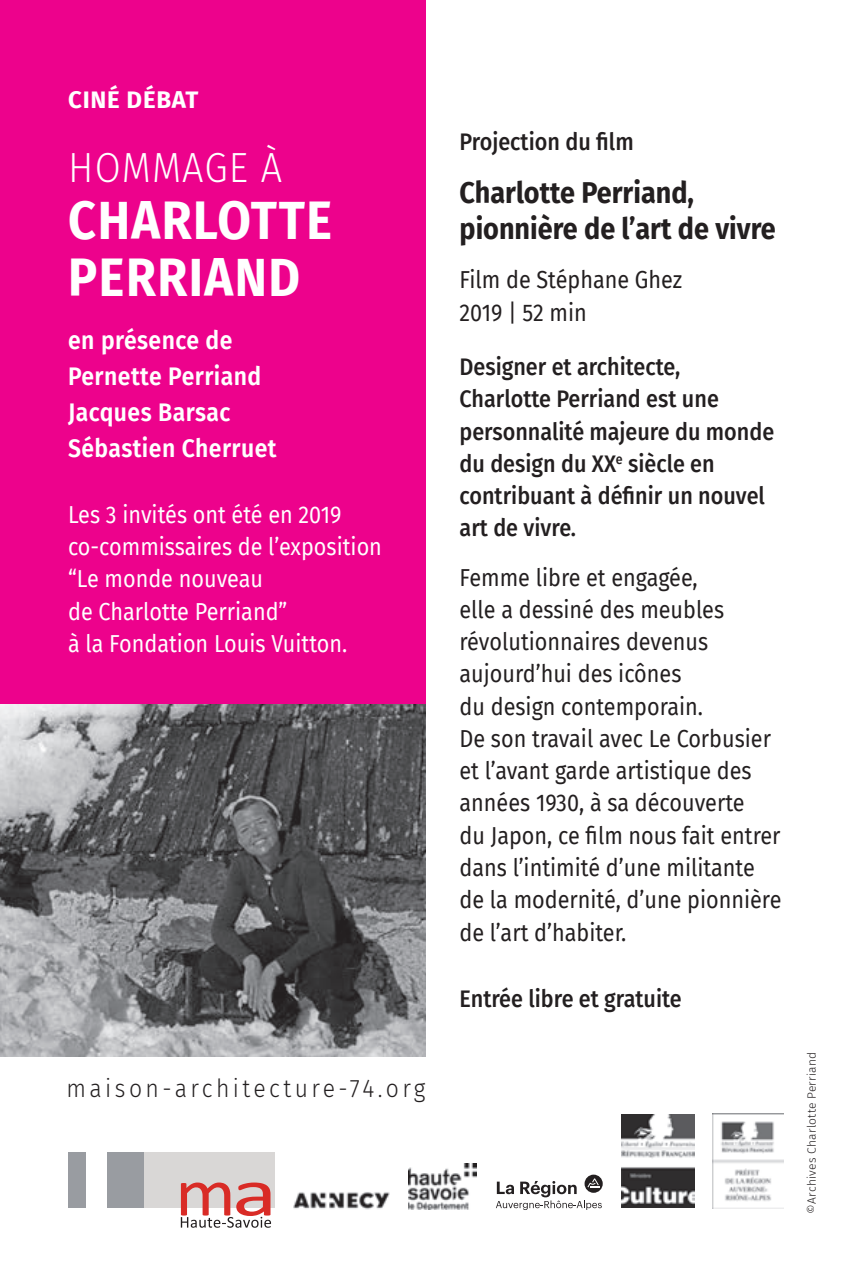
<style>
.page{position:relative;width:851px;height:1276px;background:#fff}
.page>*{position:absolute;margin:0;border:0;box-sizing:border-box;transform-origin:0 0}
.t1{font:700 54px/57px "Fira Sans";letter-spacing:.03em;color:#fff;scale:.9 1}
.t2{font:300 42px "Fira Sans";letter-spacing:.03em;color:#fff;scale:.9 1}
.t3{font:700 30px/36px "Fira Sans";color:#231f20;scale:.9 1}
.t4{font:600 25.5px/36px "Fira Sans";letter-spacing:.02em;color:#fff;scale:.9 1}
.t5{font:300 25.5px "Fira Sans";letter-spacing:.15em;color:#231f20;scale:.9 1}
.t6{font:24px/32.4px "Fira Sans";color:#231f20;scale:.9 1}
.t7{font:500 24px/32.4px "Fira Sans";color:#231f20;scale:.9 1}
.t8{font:24px/32.4px "Fira Sans";color:#fff;scale:.9 1}
.t9{font:700 24px "Fira Sans";letter-spacing:.03em;color:#fff}
.t10{font:300 12px "Fira Sans";letter-spacing:.02em;color:#231f20}
</style>
<div class="page">
<div style="left:0;top:0;width:425px;height:1056px;background:#ed028c"></div>
<img style="left:0;top:704px;width:425px;height:353px">
<img style="left:293px;top:1192px;width:97px;height:18px">
<svg style="left:584px;top:1174px;width:18px;height:18px"></svg>
<svg style="left:496px;top:1178px;width:105px;height:32px"></svg>
<img style="left:621px;top:1114px;width:73px;height:94px">
<img style="left:712px;top:1114px;width:71px;height:94px">
<img style="left:408px;top:1163px;width:69px;height:46px">
<div style="left:144px;top:1152px;width:131px;height:55px;background:#d9d7d6"></div>
<div style="left:68px;top:1152px;width:17px;height:55px;background:#999ca1"></div>
<div style="left:107px;top:1152px;width:37px;height:55px;background:#999ca1"></div>
<svg style="left:181px;top:1182px;width:90px;height:45px"></svg>
<p class="t9" style="left:68px;top:79px;width:132px">ciné débat</p>
<h2 class="t2" style="left:68px;top:137px;width:239px">hommage à</h2>
<h1 class="t1" style="left:68px;top:187px;width:294px">charlotte perriand</h1>
<p class="t4" style="left:68px;top:320px;width:233px">en présence de<br>Pernette Perriand<br>Jacques Barsac<br>Sébastien Cherruet</p>
<p class="t8" style="left:68px;top:498px;width:350px">Les 3 invités ont été en 2019 co-commissaires de l’exposition “Le monde nouveau<br>de Charlotte Perriand”<br>à la Fondation Louis Vuitton.</p>
<p class="t5" style="left:66px;top:1070px;width:400px">maison-architecture-74.org</p>
<p class="t7" style="left:459px;top:124px;width:195px">Projection du film</p>
<p class="t3" style="left:459px;top:172px;width:353px">Charlotte Perriand, pionnière de l’art de vivre</p>
<p class="t6" style="left:459px;top:263px;width:249px">Film de Stéphane Ghez<br>2019 | 52 min</p>
<p class="t7" style="left:459px;top:349px;width:351px">Designer et architecte,<br>Charlotte Perriand est une personnalité majeure du monde du design du XX<sup>e</sup> siècle en contribuant à définir un nouvel art de vivre.</p>
<p class="t6" style="left:459px;top:560px;width:359px">Femme libre et engagée,<br>elle a dessiné des meubles révolutionnaires devenus aujourd’hui des icônes<br>du design contemporain.<br>De son travail avec Le Corbusier et l’avant garde artistique des années 1930, à sa découverte<br>du Japon, ce film nous fait entrer dans l’intimité d’une militante de la modernité, d’une pionnière de l’art d’habiter.</p>
<p class="t7" style="left:459px;top:981px;width:248px">Entrée libre et gratuite</p>
<p class="t10" style="left:803px;top:1213px;width:163px;rotate:-90deg">©Archives Charlotte Perriand</p>
</div>
